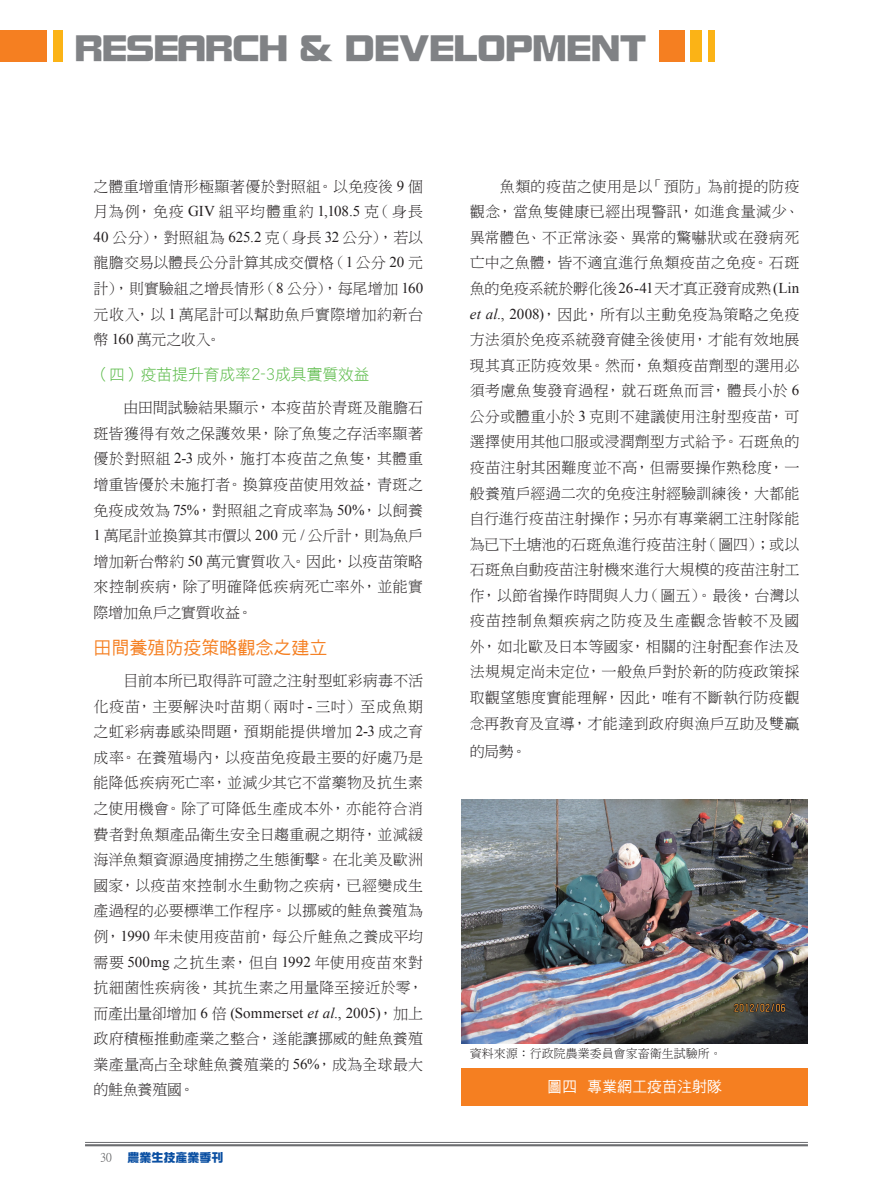
<style>
.page{position:relative;width:893px;height:1191px;background:#fff}
.page>*{position:absolute;margin:0;border:0;box-sizing:border-box;transform-origin:0 0}
.t1{font:36px "DF Zong Yi W9 WINP BF";color:#808285}
.t2{font:18px "DF Hei W5 WINP BF";color:#f57f21}
.t3{font:15.75px "DF Hei W3 WINP BF";color:#59ba47}
.t4{font:15px/25.5px "DF Ming W3 WIN BF";letter-spacing:.015em;color:#231f20;text-align:justify}
.t5{font:15px "Times New Roman";letter-spacing:.005em;color:#231f20}
.t6{font:15px "DF Hei W5 WINP BF";color:#fff}
.t7{font:12px "DF Ming W3 WIN BF";color:#231f20}
.t8{font:12px "DF Zong Yi W9 WINP BF";color:#0a4fa2}
.t9{font:12px "P Ming Li U";color:#57585a}
.s1{font-family:"Times New Roman"}
.s2{font-family:"DF Ming W3 WIN BF"}
.s3{font-style:italic}
.s4{font-family:"Times New Roman";font-style:italic}
</style>
<div class="page">
<hr style="left:85px;top:1142px;width:723px;height:1px;background:#6c6d70">
<hr style="left:85px;top:1144px;width:723px;height:2px;background:#6c6d70">
<div style="left:659px;top:30px;width:25px;height:32px;background:#f57f21"></div>
<div style="left:691px;top:30px;width:11px;height:32px;background:#fbb316"></div>
<div style="left:708px;top:30px;width:6px;height:32px;background:#fbb316"></div>
<div style="left:54px;top:30px;width:9px;height:32px;background:#fbb316"></div>
<div style="left:0;top:30px;width:47px;height:32px;background:#f57f21"></div>
<img style="left:461px;top:799px;width:346px;height:244px">
<div style="left:461px;top:1068px;width:347px;height:38px;background:#f57f21"></div>
<h1 class="t1" style="left:75px;top:30px;width:573px">RESEARCH &amp; DEVELOPMENT</h1>
<p class="t4" style="left:94px;top:173px;width:331px">之體重增重情形極顯著優於對照組。以免疫後 <span class="s1">9</span> 個月為例，免疫 <span class="s1">GIV</span> 組平均體重約 <span class="s1">1,108.5</span> 克（身長<span class="s1">40</span> 公分），對照組為 <span class="s1">625.2</span> 克（身長 <span class="s1">32</span> 公分），若以龍膽交易以體長公分計算其成交價格（<span class="s1">1</span> 公分 <span class="s1">20</span> 元計），則實驗組之增長情形（<span class="s1">8</span> 公分），每尾增加 <span class="s1">160</span>元收入，以 <span class="s1">1</span> 萬尾計可以幫助魚戶實際增加約新台幣 <span class="s1">160</span> 萬元之收入。</p>
<p class="t3" style="left:94px;top:366px;width:278px">（四）疫苗提升育成率2-3成具實質效益</p>
<p class="t4" style="left:94px;top:395px;width:331px;text-indent:30px">由田間試驗結果顯示，本疫苗於青斑及龍膽石斑皆獲得有效之保護效果，除了魚隻之存活率顯著優於對照組 <span class="s1">2-3</span> 成外，施打本疫苗之魚隻，其體重增重皆優於未施打者。換算疫苗使用效益，青斑之免疫成效為 <span class="s1">75%</span>，對照組之育成率為 <span class="s1">50%</span>，以飼養<span class="s1">1</span> 萬尾計並換算其市價以 <span class="s1">200</span> 元 <span class="s1">/</span> 公斤計，則為魚戶增加新台幣約 <span class="s1">50</span> 萬元實質收入。因此，以疫苗策略來控制疾病，除了明確降低疾病死亡率外，並能實際增加魚戶之實質收益。</p>
<p class="t2" style="left:94px;top:639px;width:235px">田間養殖防疫策略觀念之建立</p>
<p class="t4" style="left:93px;top:668px;width:331px;text-indent:30px">目前本所已取得許可證之注射型虹彩病毒不活化疫苗，主要解決吋苗期（兩吋 <span class="s1">-</span> 三吋）至成魚期之虹彩病毒感染問題，預期能提供增加 <span class="s1">2-3</span> 成之育成率。在養殖場內，以疫苗免疫最主要的好處乃是能降低疾病死亡率，並減少其它不當藥物及抗生素之使用機會。除了可降低生產成本外，亦能符合消費者對魚類產品衛生安全日趨重視之期待，並減緩海洋魚類資源過度捕撈之生態衝擊。在北美及歐洲國家，以疫苗來控制水生動物之疾病，已經變成生產過程的必要標準工作程序。以挪威的鮭魚養殖為例，<span class="s1">1990</span> 年未使用疫苗前，每公斤鮭魚之養成平均需要 <span class="s1">500mg</span> 之抗生素，但自 <span class="s1">1992</span> 年使用疫苗來對抗細菌性疾病後，其抗生素之用量降至接近於零，</p>
<p class="t5" style="left:93px;top:1002px;width:331px"><span class="s2">而產出量卻增加</span> 6 <span class="s2">倍</span> (Sommerset <span class="s3">et al</span>., 2005)<span class="s2">，加上</span></p>
<p class="t4" style="left:93px;top:1026px;width:331px">政府積極推動產業之整合，遂能讓挪威的鮭魚養殖業產量高占全球鮭魚養殖業的 <span class="s1">56%</span>，成為全球最大的鮭魚養殖國。</p>
<p class="t9" style="left:100px;top:1151px;width:13px">30</p>
<p class="t8" style="left:128px;top:1151px;width:97px">農業生技產業季刊</p>
<p class="t4" style="left:470px;top:173px;width:331px;text-indent:30px">魚類的疫苗之使用是以「預防」為前提的防疫觀念，當魚隻健康已經出現警訊，如進食量減少、異常體色、不正常泳姿、異常的驚嚇狀或在發病死亡中之魚體，皆不適宜進行魚類疫苗之免疫。石斑魚的免疫系統於孵化後<span class="s1">26-41</span>天才真正發育成熟<span class="s1">(Lin </span><span class="s4">et al</span><span class="s1">., 2008)</span>，因此，所有以主動免疫為策略之免疫方法須於免疫系統發育健全後使用，才能有效地展現其真正防疫效果。然而，魚類疫苗劑型的選用必須考慮魚隻發育過程，就石斑魚而言，體長小於 <span class="s1">6</span>公分或體重小於 <span class="s1">3</span> 克則不建議使用注射型疫苗，可選擇使用其他口服或浸潤劑型方式給予。石斑魚的疫苗注射其困難度並不高，但需要操作熟稔度，一般養殖戶經過二次的免疫注射經驗訓練後，大都能自行進行疫苗注射操作；另亦有專業網工注射隊能為已下土塘池的石斑魚進行疫苗注射（圖四）；或以石斑魚自動疫苗注射機來進行大規模的疫苗注射工作，以節省操作時間與人力（圖五）。最後，台灣以疫苗控制魚類疾病之防疫及生產觀念皆較不及國外，如北歐及日本等國家，相關的注射配套作法及法規規定尚未定位，一般魚戶對於新的防疫政策採取觀望態度實能理解，因此，唯有不斷執行防疫觀念再教育及宣導，才能達到政府與漁戶互助及雙贏</p>
<p class="t4" style="left:470px;top:738px;width:58px">的局勢。</p>
<p class="t7" style="left:470px;top:1047px;width:253px">資料來源：行政院農業委員會家畜衛生試驗所。</p>
<p class="t6" style="left:547px;top:1079px;width:176px">圖四 專業網工疫苗注射隊</p>
</div>
